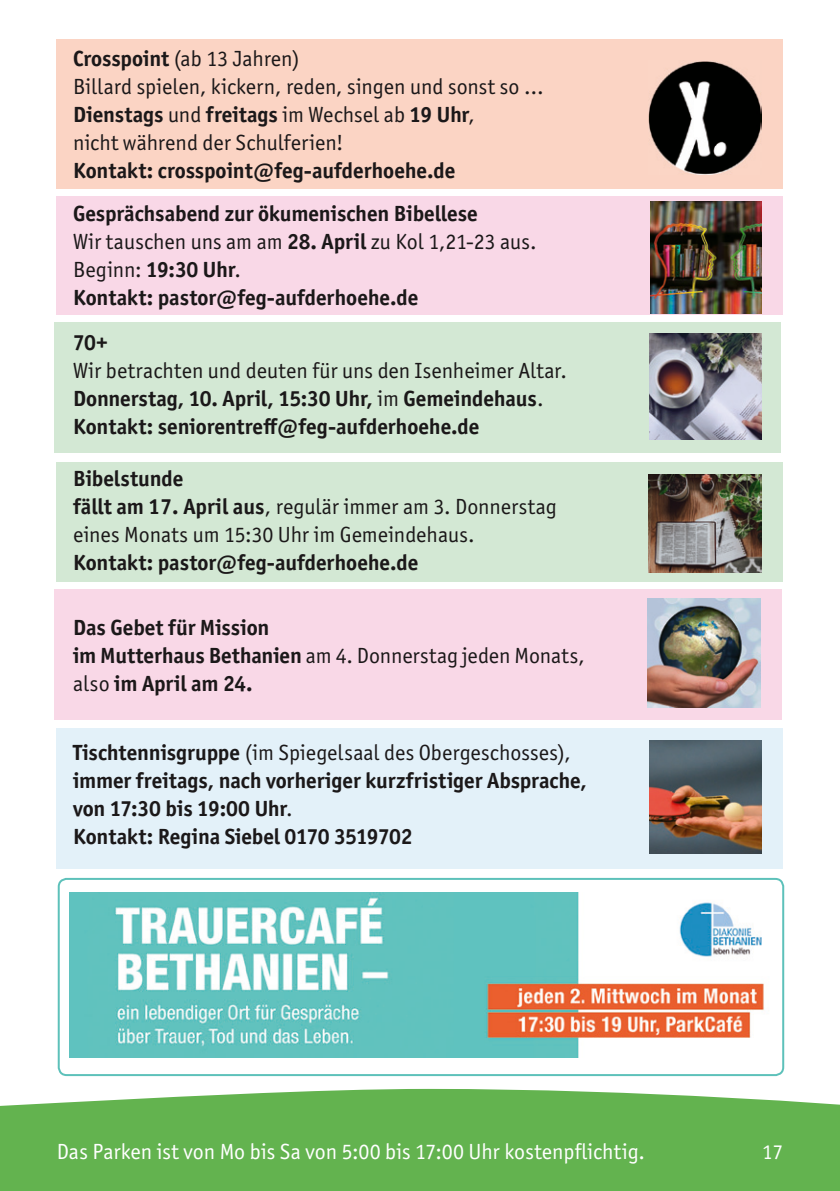
<style>
.page{position:relative;width:840px;height:1191px;background:#fff}
.page>*{position:absolute;margin:0;border:0;box-sizing:border-box;transform-origin:0 0}
.t1{font:700 22px/28px "Officina Sans ITC Pro";letter-spacing:-.005em;color:#1b1819}
.t2{font:22px/28px "Officina Sans ITC Pro";color:#1b1819}
.t3{font:22px "Officina Sans ITC Pro";color:#fff}
.t4{font:21px "Officina Sans ITC Pro";color:#fff}
.s1{font-weight:700}
.s2{font-weight:400}
</style>
<div class="page">
<div style="left:0;top:1089px;width:839px;height:102px;background:#63b34f"></div>
<div style="left:56px;top:40px;width:726px;height:149px;background:#fbd4c4"></div>
<img style="left:648px;top:61px;width:113px;height:113px">
<div style="left:56px;top:196px;width:726px;height:118px;background:#f9d8e7"></div>
<img style="left:650px;top:201px;width:111px;height:112px">
<div style="left:54px;top:323px;width:726px;height:130px;background:#d3e8d4"></div>
<img style="left:649px;top:333px;width:112px;height:106px">
<div style="left:57px;top:462px;width:725px;height:119px;background:#d3e8d4"></div>
<img style="left:648px;top:474px;width:112px;height:98px">
<div style="left:54px;top:589px;width:728px;height:131px;background:#f9d8e7"></div>
<img style="left:647px;top:598px;width:113px;height:109px">
<div style="left:57px;top:728px;width:725px;height:140px;background:#e3f1f9"></div>
<img style="left:649px;top:740px;width:112px;height:113px">
<div style="left:58px;top:878px;width:725px;height:198px;border:2px solid #5dc1ba;border-radius:8px"></div>
<img style="left:69px;top:892px;width:695px;height:165px">
<p class="t2" style="left:73px;top:44px;width:472px"><span class="s1">Crosspoint</span> (ab 13 Jahren)<br>Billard spielen, kickern, reden, singen und sonst so … <span class="s1">Dienstags</span> und <span class="s1">freitags</span> im Wechsel ab <span class="s1">19 Uhr</span>,<br>nicht während der Schulferien!</p>
<p class="t1" style="left:73px;top:149px;width:406px;line-height:43px">Kontakt: crosspoint@feg-aufderhoehe.de<br>Gesprächsabend zur ökumenischen Bibellese</p>
<p class="t1" style="left:73px;top:227px;width:465px"><span class="s2">Wir tauschen uns am am</span> 28. April <span class="s2">zu Kol 1,21-23 aus.<br>Beginn:</span> 19:30 Uhr<span class="s2">.<br></span>Kontakt: pastor@feg-aufderhoehe.de</p>
<p class="t1" style="left:73px;top:328px;width:36px">70+</p>
<p class="t1" style="left:73px;top:356px;width:495px"><span class="s2">Wir betrachten und deuten für uns den Isenheimer Altar.<br></span>Donnerstag, 10. April, 15:30 Uhr, <span class="s2">im</span> Gemeindehaus<span class="s2">.<br></span>Kontakt: seniorentreff@feg-aufderhoehe.de</p>
<p class="t2" style="left:73px;top:464px;width:485px"><span class="s1">Bibelstunde<br>fällt am 17. April aus</span>, regulär immer am 3. Donnerstag eines Monats um 15:30 Uhr im Gemeindehaus.</p>
<p class="t1" style="left:73px;top:548px;width:346px">Kontakt: pastor@feg-aufderhoehe.de</p>
<p class="t1" style="left:73px;top:613px;width:512px">Das Gebet für Mission<br>im Mutterhaus Bethanien <span class="s2">am 4. Donnerstag jeden Monats, also</span> im April am 24.</p>
<p class="t1" style="left:73px;top:738px;width:515px">Tischtennisgruppe <span class="s2">(im Spiegelsaal des Obergeschosses), </span>immer freitags, nach vorheriger kurzfristiger Absprache, von 17:30 bis 19:00 Uhr<span class="s2">.<br></span>Kontakt: Regina Siebel 0170 3519702</p>
<p class="t3" style="left:57px;top:1138px;width:589px">Das Parken ist von Mo bis Sa von 5:00 bis 17:00 Uhr kostenpflichtig.</p>
<p class="t4" style="left:761px;top:1139px;width:22px">17</p>
</div>
